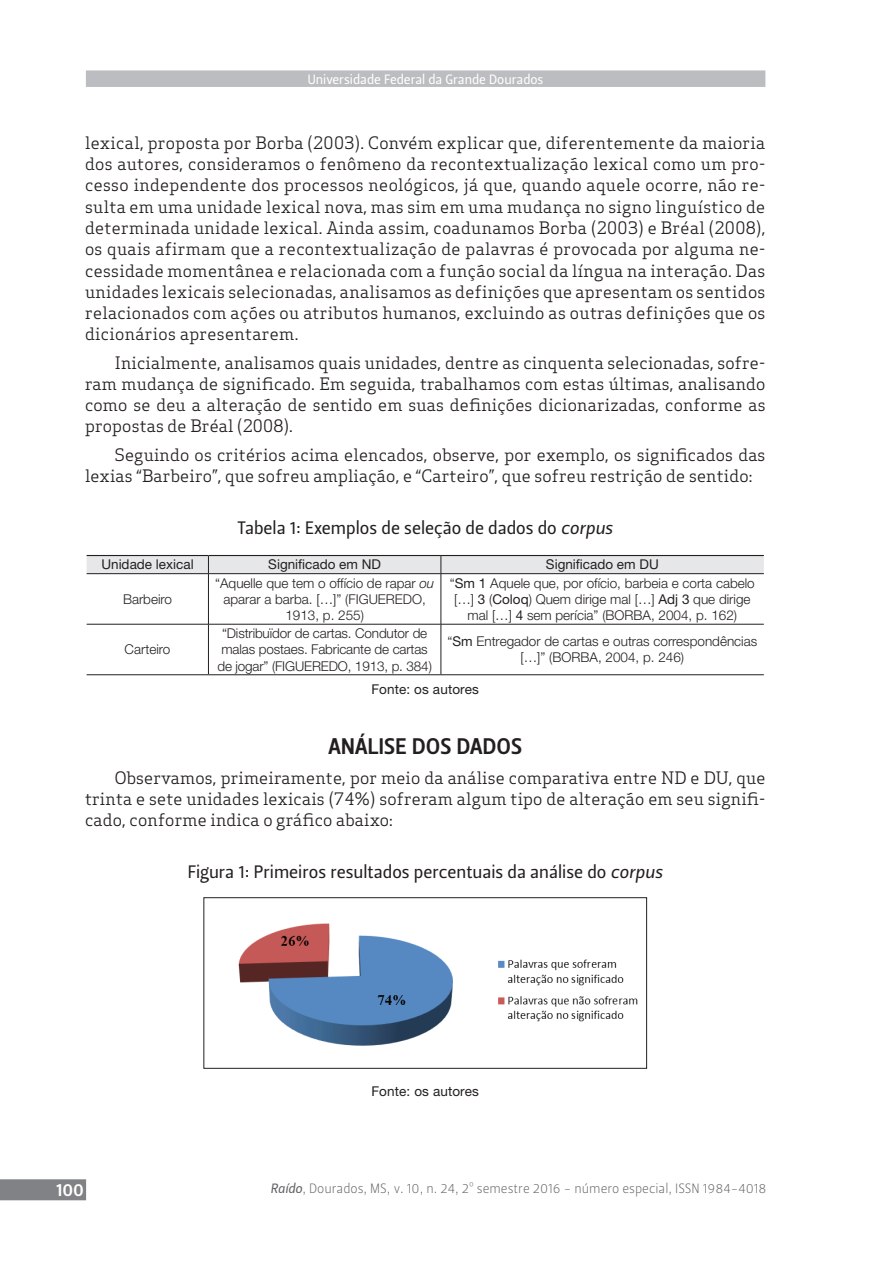
<style>
.page{position:relative;width:893px;height:1263px;background:#fff}
.page>*{position:absolute;margin:0;border:0;box-sizing:border-box;transform-origin:0 0}
.t1{font:22.5px "Leitura Sans Grot 3";letter-spacing:.015em;color:#231f20}
.t2{font:18px "Leitura Sans Grot 2";color:#231f20}
.t3{font:18px "Leitura Sans Grot 3";color:#fff}
.t4{font:16.8px/21.3px "Apex Serif";letter-spacing:.01em;color:#231f20;text-align:justify}
.t5{font:300 13.5px/16.2px "Helvetica Neue LT Pro";color:#231f20;text-align:center}
.t6{font:13.5px "Helvetica Neue LT Pro";color:#231f20}
.t7{font:13.5px "Leitura Sans Grot 1";color:#636366}
.t8{font:13.5px "Leitura Sans Grot 2";color:#fff}
.s1{font-family:"Leitura Sans Italic 2"}
.s2{font-style:italic}
.s3{font-weight:400}
</style>
<div class="page">
<div style="left:86px;top:70px;width:679px;height:17px;background:#bcbdc0"></div>
<svg style="left:0;top:1179px;width:86px;height:21px"></svg>
<div style="left:57px;top:1184px;width:26px;height:12px;background:#808285"></div>
<div style="left:87px;top:556px;width:677px;height:17px;background:#e6e7e9"></div>
<hr style="left:208px;top:574px;width:1px;height:50px;background:#231f20">
<hr style="left:441px;top:574px;width:1px;height:50px;background:#231f20">
<hr style="left:208px;top:624px;width:1px;height:50px;background:#231f20">
<hr style="left:441px;top:624px;width:1px;height:50px;background:#231f20">
<hr style="left:87px;top:555px;width:121px;height:1px;background:#231f20">
<hr style="left:208px;top:555px;width:233px;height:1px;background:#231f20">
<hr style="left:441px;top:555px;width:323px;height:1px;background:#231f20">
<hr style="left:87px;top:573px;width:121px;height:1px;background:#231f20">
<hr style="left:208px;top:573px;width:233px;height:1px;background:#231f20">
<hr style="left:441px;top:573px;width:323px;height:1px;background:#231f20">
<hr style="left:87px;top:624px;width:121px;height:1px;background:#231f20">
<hr style="left:208px;top:624px;width:233px;height:1px;background:#231f20">
<hr style="left:441px;top:624px;width:323px;height:1px;background:#231f20">
<hr style="left:87px;top:674px;width:121px;height:1px;background:#231f20">
<hr style="left:208px;top:674px;width:233px;height:1px;background:#231f20">
<hr style="left:441px;top:674px;width:323px;height:1px;background:#231f20">
<img style="left:238px;top:923px;width:400px;height:123px">
<div style="left:204px;top:897px;width:443px;height:171px;border:1px solid #231f20"></div>
<p class="t8" style="left:308px;top:71px;width:237px">Universidade Federal da Grande Dourados</p>
<p class="t4" style="left:85px;top:132px;width:682px">lexical, proposta por Borba (2003). Convém explicar que, diferentemente da maioria dos autores, consideramos o fenômeno da recontextualização lexical como um pro&shy;cesso independente dos processos neológicos, já que, quando aquele ocorre, não re&shy;sulta em uma unidade lexical nova, mas sim em uma mudança no signo linguístico de determinada unidade lexical. Ainda assim, coadunamos Borba (2003) e Bréal (2008), os quais afirmam que a recontextualização de palavras é provocada por alguma ne&shy;cessidade momentânea e relacionada com a função social da língua na interação. Das unidades lexicais selecionadas, analisamos as definições que apresentam os sentidos relacionados com ações ou atributos humanos, excluindo as outras definições que os dicionários apresentarem.</p>
<p class="t4" style="left:85px;top:352px;width:682px;text-indent:30px">Inicialmente, analisamos quais unidades, dentre as cinquenta selecionadas, sofre&shy;ram mudança de significado. Em seguida, trabalhamos com estas últimas, analisando como se deu a alteração de sentido em suas definições dicionarizadas, conforme as propostas de Bréal (2008).</p>
<p class="t4" style="left:85px;top:444px;width:682px;text-indent:30px">Seguindo os critérios acima elencados, observe, por exemplo, os significados das lexias “Barbeiro”, que sofreu ampliação, e “Carteiro”, que sofreu restrição de sentido:</p>
<p class="t2" style="left:238px;top:517px;width:377px">Tabela 1: Exemplos de seleção de dados do <span class="s1">corpus</span></p>
<p class="t6" style="left:101px;top:556px;width:94px">Unidade lexical</p>
<p class="t6" style="left:268px;top:556px;width:114px">Significado em ND</p>
<p class="t6" style="left:546px;top:556px;width:114px">Significado em DU</p>
<p class="t5" style="left:123px;top:591px;width:51px">Barbeiro</p>
<p class="t5" style="left:215px;top:574px;width:221px">“Aquelle que tem o offício de rapar <span class="s2">ou </span>aparar a barba. […]” (FIGUEREDO,<br>1913, p. 255)</p>
<p class="t5" style="left:450px;top:574px;width:306px">“<span class="s3">Sm 1</span> Aquele que, por ofício, barbeia e corta cabelo […] <span class="s3">3</span> (<span class="s3">Coloq</span>) Quem dirige mal […] <span class="s3">Adj 3</span> que dirige mal […] <span class="s3">4</span> sem perícia” (BORBA, 2004, p. 162)</p>
<p class="t5" style="left:217px;top:625px;width:216px">“Distribuïdor de cartas. Condutor de malas postaes. Fabricante de cartas de jogar” (FIGUEREDO, 1913, p. 384)</p>
<p class="t5" style="left:447px;top:633px;width:311px">“<span class="s3">Sm</span> Entregador de cartas e outras correspondências […]” (BORBA, 2004, p. 246)</p>
<p class="t6" style="left:371px;top:681px;width:109px">Fonte: os autores</p>
<h1 class="t1" style="left:328px;top:733px;width:195px">ANÁLISE DOS DADOS</h1>
<p class="t4" style="left:85px;top:767px;width:682px;text-indent:30px">Observamos, primeiramente, por meio da análise comparativa entre ND e DU, que trinta e sete unidades lexicais (74%) sofreram algum tipo de alteração em seu signifi&shy;cado, conforme indica o gráfico abaixo:</p>
<p class="t2" style="left:188px;top:861px;width:476px">Figura 1: Primeiros resultados percentuais da análise do <span class="s1">corpus</span></p>
<p class="t5" style="left:125px;top:641px;width:47px">Carteiro</p>
<p class="t6" style="left:371px;top:1083px;width:109px">Fonte: os autores</p>
<p class="t3" style="left:56px;top:1179px;width:29px">100</p>
<p class="t7" style="left:271px;top:1180px;width:497px"><span class="s1">Raído</span>, Dourados, MS, v. 10, n. 24, 2º semestre 2016 - número especial, ISSN 1984-4018</p>
</div>
